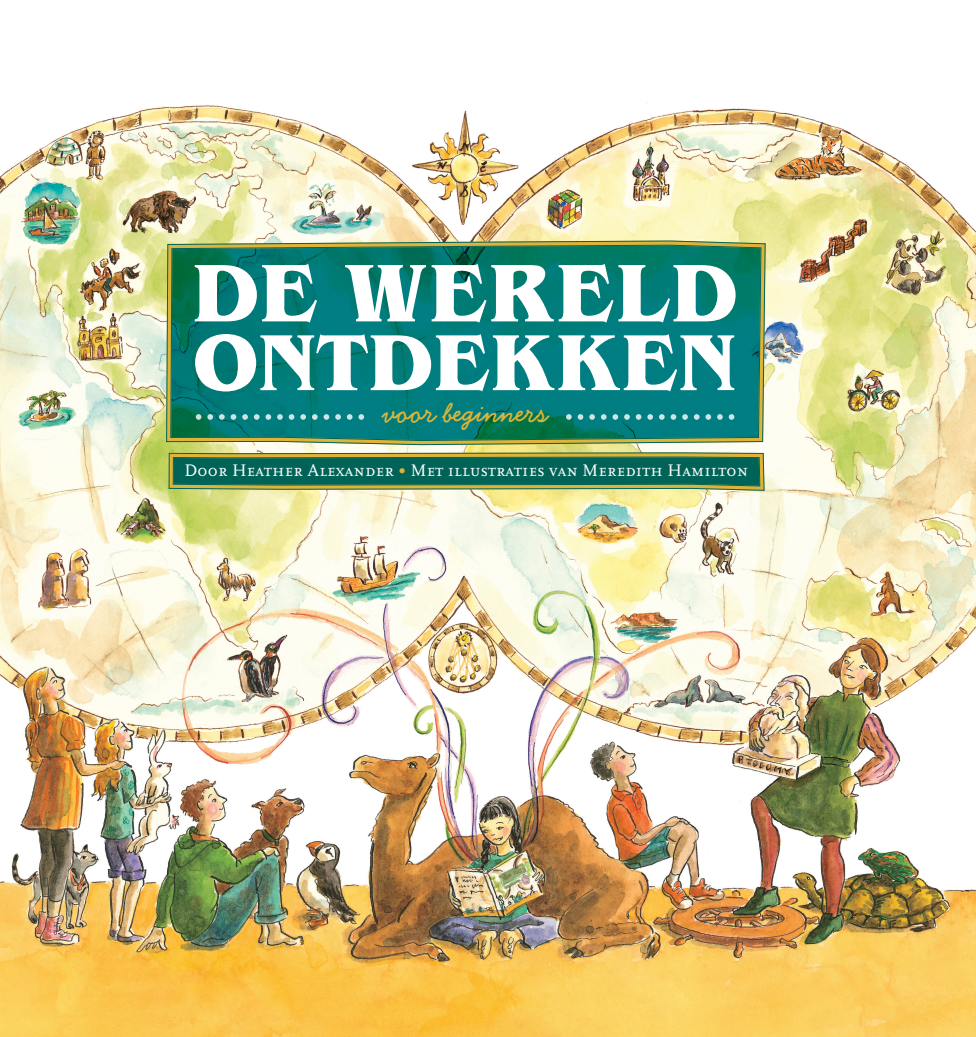
<style>
.page{position:relative;width:976px;height:1037px;background:#fff}
.page>*{position:absolute;margin:0;border:0;box-sizing:border-box;transform-origin:0 0}
.t1{font:700 85.5px "Benguiat";letter-spacing:.035em;color:#fff}
.t2{font:700 83.25px "Benguiat";letter-spacing:.025em;color:#fff}
.t3{font:700 30px "Handsome";color:#ddb439}
.t4{font:17.5px "FF Scala Caps";letter-spacing:.01em;color:#fff}
.s1{font-family:"Museo 300";font-size:15px;color:#ddb439}
</style>
<div class="page">
<img style="left:0;top:102px;width:976px;height:935px">
<img style="left:164px;top:238px;width:604px;height:799px">
<img style="left:166px;top:240px;width:600px;height:330px">
<svg style="left:170px;top:244px;width:592px;height:324px;background:#4a9985"></svg>
<svg style="left:289px;top:414px;width:5px;height:6px"></svg>
<svg style="left:277px;top:414px;width:6px;height:6px"></svg>
<svg style="left:265px;top:414px;width:6px;height:6px"></svg>
<svg style="left:254px;top:414px;width:5px;height:6px"></svg>
<svg style="left:242px;top:414px;width:6px;height:6px"></svg>
<svg style="left:231px;top:414px;width:5px;height:6px"></svg>
<svg style="left:219px;top:414px;width:6px;height:6px"></svg>
<svg style="left:207px;top:414px;width:6px;height:6px"></svg>
<svg style="left:196px;top:414px;width:5px;height:6px"></svg>
<svg style="left:358px;top:414px;width:6px;height:6px"></svg>
<svg style="left:347px;top:414px;width:5px;height:6px"></svg>
<svg style="left:335px;top:414px;width:6px;height:6px"></svg>
<svg style="left:312px;top:414px;width:17px;height:6px"></svg>
<svg style="left:300px;top:414px;width:6px;height:6px"></svg>
<svg style="left:659px;top:414px;width:5px;height:6px"></svg>
<svg style="left:647px;top:414px;width:6px;height:6px"></svg>
<svg style="left:636px;top:414px;width:5px;height:6px"></svg>
<svg style="left:624px;top:414px;width:6px;height:6px"></svg>
<svg style="left:612px;top:414px;width:6px;height:6px"></svg>
<svg style="left:601px;top:414px;width:5px;height:6px"></svg>
<svg style="left:589px;top:414px;width:6px;height:6px"></svg>
<svg style="left:577px;top:414px;width:6px;height:6px"></svg>
<svg style="left:566px;top:414px;width:5px;height:6px"></svg>
<svg style="left:728px;top:414px;width:6px;height:6px"></svg>
<svg style="left:717px;top:414px;width:5px;height:6px"></svg>
<svg style="left:705px;top:414px;width:6px;height:6px"></svg>
<svg style="left:694px;top:414px;width:5px;height:6px"></svg>
<svg style="left:682px;top:414px;width:6px;height:6px"></svg>
<svg style="left:670px;top:414px;width:6px;height:6px"></svg>
<p class="t1" style="left:193px;top:242px;width:547px">DE WERELD</p>
<p class="t2" style="left:193px;top:313px;width:543px">ONTDEKKEN</p>
<p class="t3" style="left:383px;top:395px;width:167px">voor beginners</p>
<p class="t4" style="left:184px;top:460px;width:565px">Door Heather Alexander <span class="s1">∞</span> Met illustraties van Meredith Hamilton</p>
</div>
